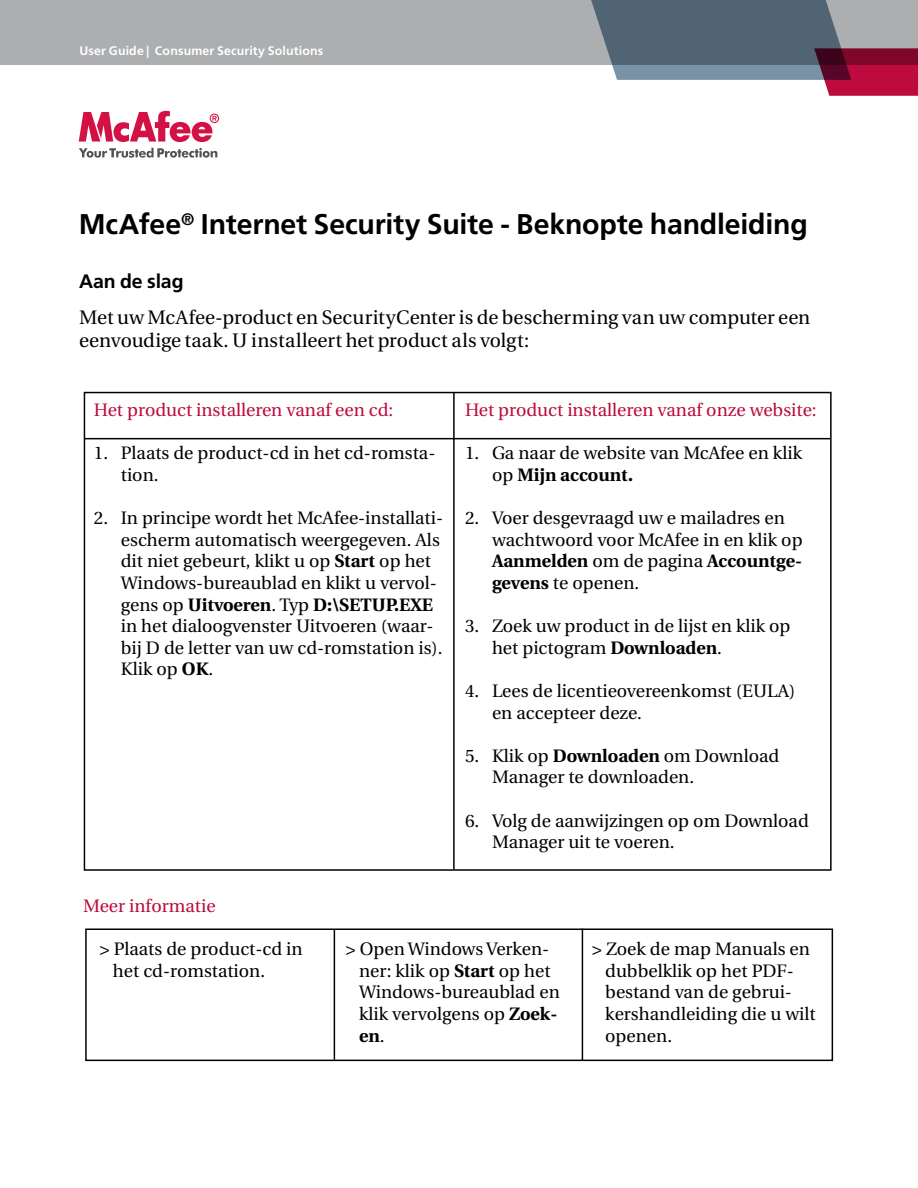
<style>
.page{position:relative;width:918px;height:1188px;background:#fff}
.page>*{position:absolute;margin:0;border:0;box-sizing:border-box;transform-origin:0 0}
.t1{font:700 28.5px "Frutiger";letter-spacing:-.005em;color:#000}
.t2{font:19.5px/23.4px "Utopia";color:#000}
.t3{font:700 19.5px "Frutiger";letter-spacing:-.005em;color:#000}
.t4{font:18px/21.6px "Utopia";color:#000}
.t5{font:18px "Utopia";color:#bc0b3c}
.t6{font:700 12.3px "Frutiger";letter-spacing:.015em;color:#fff}
.s1{font-weight:700}
</style>
<div class="page">
<div style="left:0;top:0;width:918px;height:65px;background:#acaeb0"></div>
<svg style="left:591px;top:0;width:327px;height:96px"></svg>
<svg style="left:79px;top:111px;width:140px;height:31px"></svg>
<svg style="left:79px;top:148px;width:138px;height:10px"></svg>
<hr style="left:85px;top:438px;width:745px;height:1px;background:#000">
<hr style="left:453px;top:393px;width:2px;height:476px;background:#000">
<div style="left:84px;top:392px;width:748px;height:479px;border:2px solid #000"></div>
<div style="left:85px;top:928px;width:748px;height:133px;border:2px solid #000"></div>
<hr style="left:334px;top:929px;width:1px;height:131px;background:#000">
<hr style="left:582px;top:928px;width:1px;height:133px;background:#000">
<p class="t6" style="left:79px;top:43px;width:245px">User Guide | Consumer Security Solutions</p>
<h1 class="t1" style="left:79px;top:207px;width:731px">McAfee<sup>®</sup> Internet Security Suite - Beknopte handleiding</h1>
<p class="t3" style="left:79px;top:270px;width:106px">Aan de slag</p>
<p class="t2" style="left:79px;top:306px;width:733px">Met uw McAfee-product en SecurityCenter is de bescherming van uw computer een eenvoudige taak. U installeert het product als volgt:</p>
<p class="t5" style="left:94px;top:400px;width:301px">Het product installeren vanaf een cd:</p>
<p class="t4" style="left:121px;top:443px;width:316px">Plaats de product-cd in het cd-romsta&shy;tion.</p>
<p class="t4" style="left:121px;top:508px;width:324px">In principe wordt het McAfee-installati&shy;escherm automatisch weergegeven. Als dit niet gebeurt, klikt u op <span class="s1">Start</span> op het Windows-bureaublad en klikt u vervol&shy;gens op <span class="s1">Uitvoeren</span>. Typ <span class="s1">D:\SETUP.EXE </span>in het dialoogvenster Uitvoeren (waar&shy;bij D de letter van uw cd-romstation is).<br>Klik op <span class="s1">OK</span>.</p>
<p class="t4" style="left:94px;top:443px;width:16px">1.</p>
<p class="t4" style="left:94px;top:508px;width:16px">2.</p>
<p class="t5" style="left:465px;top:400px;width:353px">Het product installeren vanaf onze website:</p>
<p class="t4" style="left:492px;top:443px;width:312px">Ga naar de website van McAfee en klik op <span class="s1">Mijn account.</span></p>
<p class="t4" style="left:492px;top:508px;width:312px">Voer desgevraagd uw e mailadres en wachtwoord voor McAfee in en klik op<br><span class="s1">Aanmelden</span> om de pagina <span class="s1">Accountge&shy;gevens</span> te openen.</p>
<p class="t4" style="left:492px;top:616px;width:300px">Zoek uw product in de lijst en klik op het pictogram <span class="s1">Downloaden</span>.</p>
<p class="t4" style="left:492px;top:680px;width:305px">Lees de licentieovereenkomst (EULA) en accepteer deze.</p>
<p class="t4" style="left:492px;top:745px;width:289px">Klik op <span class="s1">Downloaden</span> om Download<br>Manager te downloaden.</p>
<p class="t4" style="left:492px;top:810px;width:318px">Volg de aanwijzingen op om Download<br>Manager uit te voeren.</p>
<p class="t4" style="left:465px;top:443px;width:16px">1.</p>
<p class="t4" style="left:465px;top:508px;width:16px">2.</p>
<p class="t4" style="left:465px;top:616px;width:16px">3.</p>
<p class="t4" style="left:465px;top:680px;width:16px">4.</p>
<p class="t4" style="left:465px;top:745px;width:16px">5.</p>
<p class="t4" style="left:465px;top:810px;width:16px">6.</p>
<p class="t5" style="left:83px;top:896px;width:134px">Meer informatie</p>
<p class="t4" style="left:113px;top:939px;width:191px;text-indent:-14px">&gt; Plaats de product-cd in het cd-romstation.</p>
<p class="t4" style="left:359px;top:939px;width:202px;text-indent:-14px">&gt; Open Windows Verken&shy;ner: klik op <span class="s1">Start</span> op het<br>Windows-bureaublad en klik vervolgens op <span class="s1">Zoek&shy;en</span>.</p>
<p class="t4" style="left:605px;top:939px;width:212px;text-indent:-14px">&gt; Zoek de map Manuals en dubbelklik op het PDF&shy;bestand van de gebrui&shy;kershandleiding die u wilt openen.</p>
</div>
